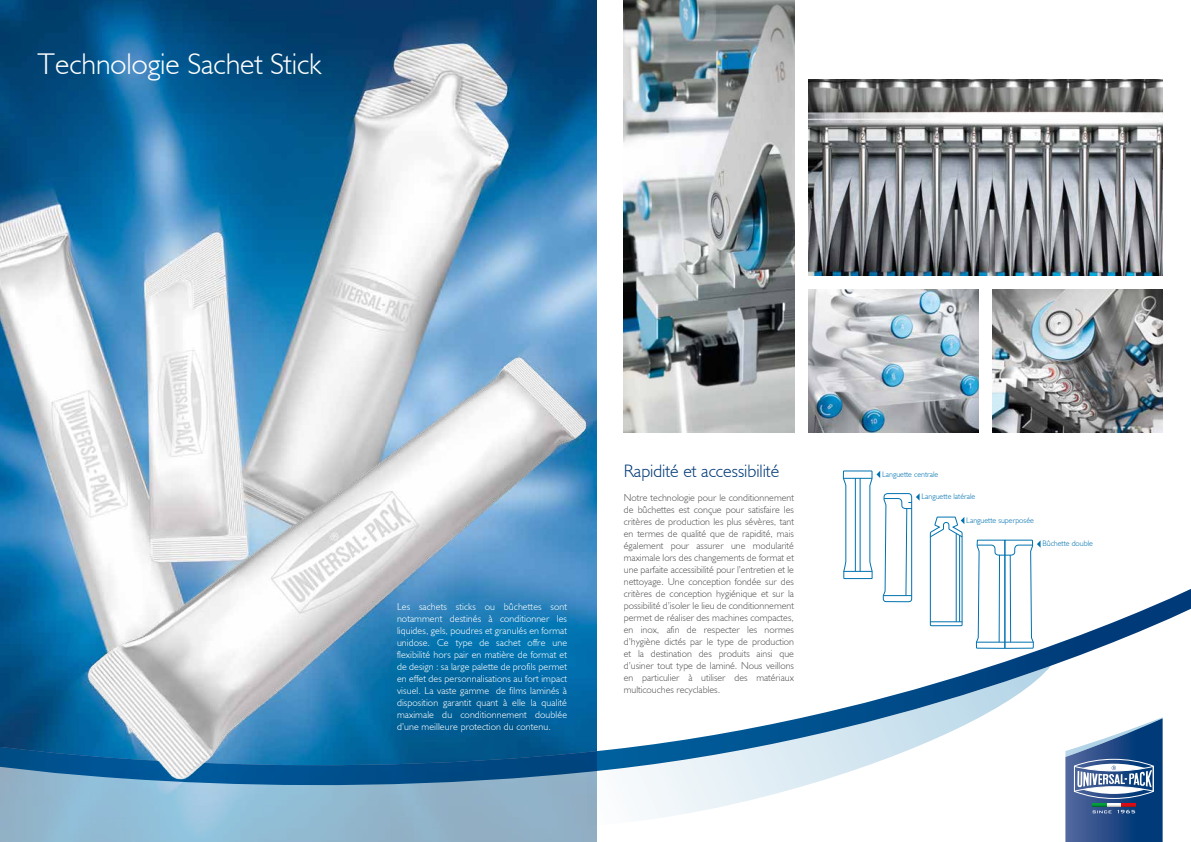
<style>
.page{position:relative;width:1191px;height:842px;background:#fff}
.page>*{position:absolute;margin:0;border:0;box-sizing:border-box;transform-origin:0 0}
.t1{font:300 30px "Humanist 521 BT";color:#fff}
.t2{font:300 18px "Humanist 521 BT";color:#003a78}
.t3{font:300 10px/12px "Humanist 521 BT";color:#575756;text-align:justify}
.t4{font:300 10px/12px "Humanist 521 BT";letter-spacing:.01em;color:#fff;text-align:justify}
.t5{font:300 8px "Humanist 521 BT";color:#0072b0}
</style>
<div class="page">
<img style="left:0;top:0;width:596px;height:587px">
<svg style="left:0;top:807px;width:1163px;height:35px"></svg>
<svg style="left:587px;top:807px;width:464px;height:19px"></svg>
<svg style="left:0;top:587px;width:1191px;height:220px"></svg>
<img style="left:992px;top:289px;width:170px;height:144px">
<img style="left:808px;top:80px;width:354px;height:196px">
<img style="left:624px;top:0;width:170px;height:433px">
<img style="left:808px;top:289px;width:170px;height:144px">
<img style="left:85px;top:348px;width:510px;height:438px">
<svg style="left:1065px;top:717px;width:97px;height:125px"></svg>
<svg style="left:929px;top:517px;width:35px;height:109px"></svg>
<svg style="left:976px;top:540px;width:64px;height:109px"></svg>
<svg style="left:843px;top:470px;width:76px;height:132px"></svg>
<hr style="left:855px;top:478px;width:1px;height:93px;background:#0072b0">
<hr style="left:860px;top:478px;width:1px;height:93px;background:#0072b0">
<h1 class="t1" style="left:38px;top:45px;width:285px">Technologie Sachet Stick</h1>
<p class="t4" style="left:397px;top:601px;width:172px">Les sachets sticks ou bûchettes sont notamment destinés à conditionner les liquides, gels, poudres et granulés en format unidose. Ce type de sachet offre une flexibilité hors pair en matière de format et de design : sa large palette de profils permet en effet des personnalisations au fort impact visuel. La vaste gamme de films laminés à disposition garantit quant à elle la qualité maximale du conditionnement doublée d’une meilleure protection du contenu.</p>
<h2 class="t2" style="left:624px;top:460px;width:157px">Rapidité et accessibilité</h2>
<p class="t3" style="left:624px;top:492px;width:172px">Notre technologie pour le conditionnement de bûchettes est conçue pour satisfaire les critères de production les plus sévères, tant en termes de qualité que de rapidité, mais également pour assurer une modularité maximale lors des changements de format et une parfaite accessibilité pour l’entretien et le nettoyage. Une conception fondée sur des critères de conception hygiénique et sur la possibilité d’isoler le lieu de conditionnement permet de réaliser des machines compactes, en inox, afin de respecter les normes d’hygiène dictés par le type de production et la destination des produits ainsi que d’usiner tout type de laminé. Nous veillons en particulier à utiliser des matériaux multicouches recyclables.</p>
<p class="t5" style="left:921px;top:492px;width:55px">Languette latérale</p>
<p class="t5" style="left:882px;top:469px;width:58px">Languette centrale</p>
<p class="t5" style="left:966px;top:515px;width:69px">Languette superposée</p>
<p class="t5" style="left:1042px;top:539px;width:52px">Bûchette double</p>
</div>
